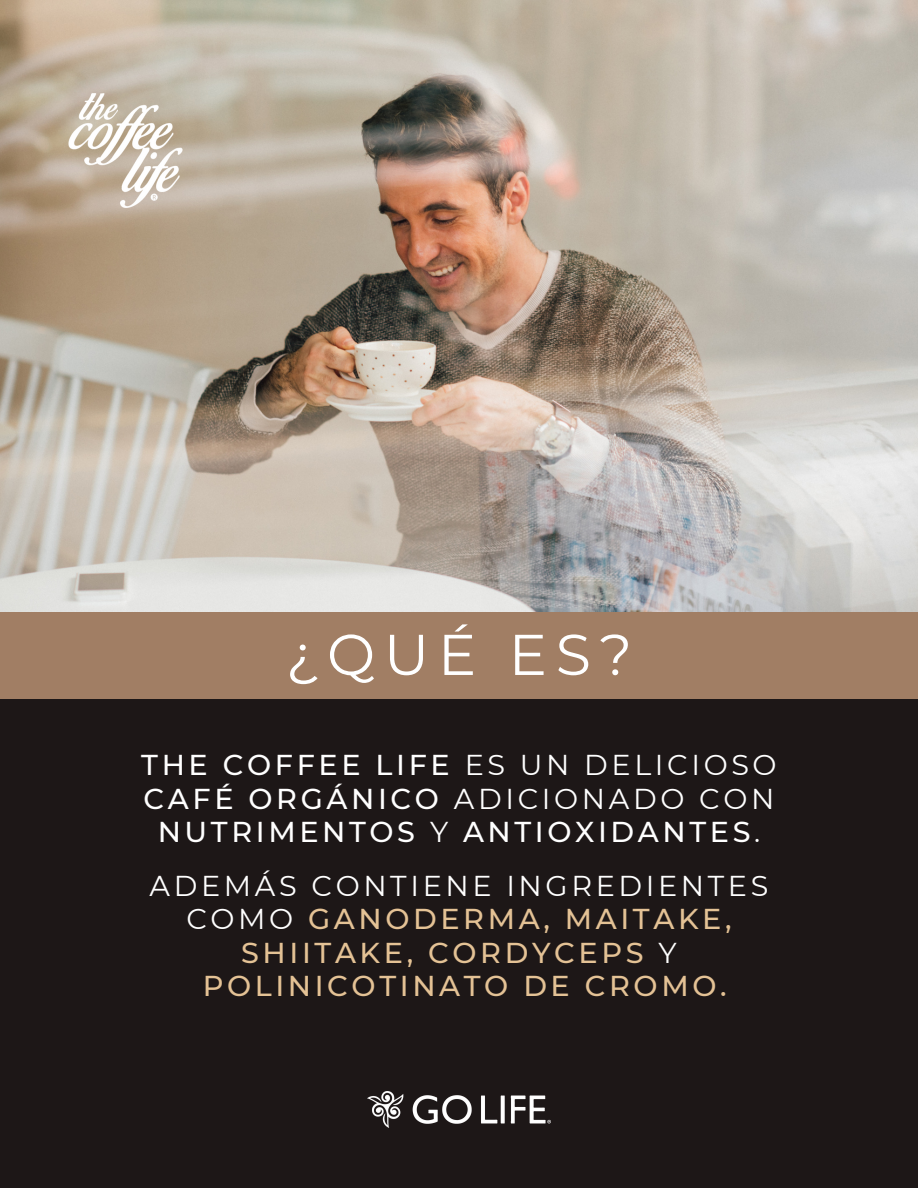
<style>
.page{position:relative;width:918px;height:1188px;background:#1d1717}
.page>*{position:absolute;margin:0;border:0;box-sizing:border-box;transform-origin:0 0}
.t1{font:57.3px "Montserrat";color:#fff}
.t2{font:500 28.65px/33.5px "Montserrat";letter-spacing:.125em;color:#fff;text-align:center}
.t3{font:500 28.65px "Montserrat";letter-spacing:.125em;color:#e4c295}
.t4{font:28.65px "Montserrat";letter-spacing:.125em;color:#fff}
.s1{font-weight:400}
.s2{font-weight:400;color:#fff}
</style>
<div class="page">
<img style="left:0;top:0;width:918px;height:613px">
<div style="left:0;top:613px;width:918px;height:85px;background:#a17e64"></div>
<img style="left:67px;top:92px;width:117px;height:118px">
<img style="left:368px;top:1091px;width:182px;height:36px">
<p class="t1" style="left:286px;top:620px;width:348px">¿QUÉ ES?</p>
<p class="t2" style="left:141px;top:748px;width:637px">THE COFFEE LIFE <span class="s1">ES UN DELICIOSO</span></p>
<p class="t2" style="left:144px;top:782px;width:632px">CAFÉ ORGÁNICO <span class="s1">ADICIONADO CON<br></span>NUTRIMENTOS <span class="s1">Y</span> ANTIOXIDANTES<span class="s1">.</span></p>
<p class="t4" style="left:150px;top:868px;width:620px">ADEMÁS CONTIENE INGREDIENTES</p>
<p class="t3" style="left:186px;top:902px;width:547px"><span class="s2">COMO</span> GANODERMA, MAITAKE,</p>
<h1 class="t3" style="left:241px;top:935px;width:437px">SHIITAKE, CORDYCEPS <span class="s2">Y</span></h1>
<p class="t3" style="left:203px;top:969px;width:525px">POLINICOTINATO DE CROMO.</p>
</div>
